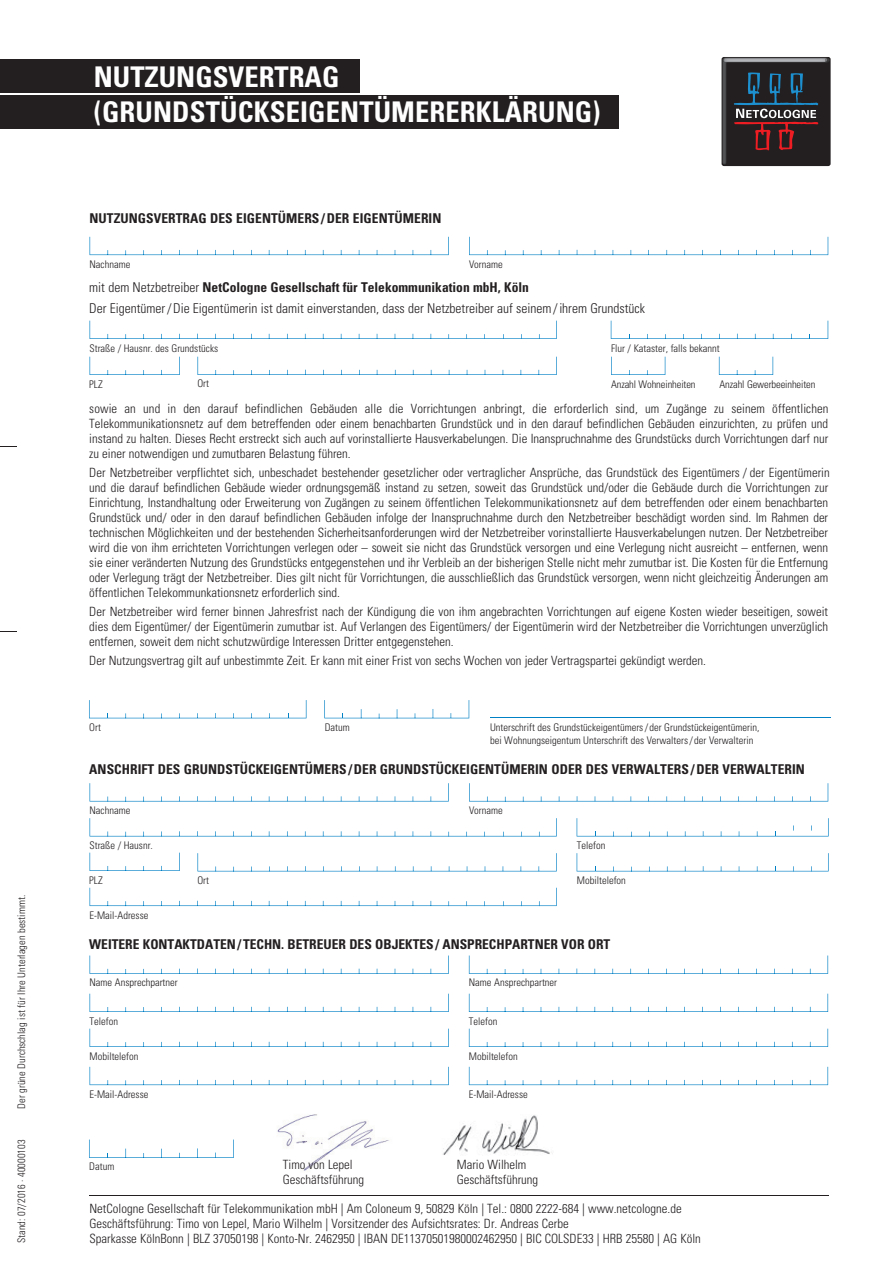
<style>
.page{position:relative;width:893px;height:1263px;background:#fff}
.page>*{position:absolute;margin:0;border:0;box-sizing:border-box;transform-origin:0 0}
.t1{font:700 condensed 28.5px/34.7px "Univers";letter-spacing:.005em;color:#fff}
.t2{font:700 condensed 13.5px "Univers";letter-spacing:.005em;color:#231f20}
.t3{font:300 condensed 13.5px/21px "Univers";color:#231f20}
.t4{font:300 condensed 12.75px/15px "Univers";color:#231f20}
.t5{font:300 condensed 10.5px/13.5px "Univers";color:#231f20}
.s1{font-weight:700}
</style>
<div class="page">
<div style="left:0;top:60px;width:359px;height:33px;background:#231f20"></div>
<div style="left:0;top:95px;width:619px;height:33px;background:#231f20"></div>
<svg style="left:724px;top:166px;width:104px;height:1px"></svg>
<img style="left:722px;top:57px;width:108px;height:108px">
<img style="left:825px;top:63px;width:5px;height:102px">
<img style="left:723px;top:58px;width:102px;height:4px">
<svg style="left:825px;top:58px;width:5px;height:5px"></svg>
<svg style="left:0;top:446px;width:17px;height:1px"></svg>
<svg style="left:0;top:631px;width:17px;height:1px"></svg>
<svg style="left:90px;top:237px;width:359px;height:18px"></svg>
<svg style="left:90px;top:955px;width:359px;height:19px"></svg>
<svg style="left:469px;top:955px;width:359px;height:19px"></svg>
<svg style="left:90px;top:994px;width:359px;height:18px"></svg>
<svg style="left:469px;top:994px;width:359px;height:18px"></svg>
<svg style="left:90px;top:1029px;width:359px;height:18px"></svg>
<svg style="left:469px;top:1029px;width:359px;height:18px"></svg>
<svg style="left:90px;top:1067px;width:359px;height:18px"></svg>
<svg style="left:469px;top:1067px;width:359px;height:18px"></svg>
<svg style="left:469px;top:237px;width:359px;height:18px"></svg>
<svg style="left:90px;top:321px;width:467px;height:18px"></svg>
<svg style="left:197px;top:357px;width:360px;height:18px"></svg>
<svg style="left:90px;top:357px;width:90px;height:18px"></svg>
<svg style="left:611px;top:357px;width:54px;height:18px"></svg>
<svg style="left:719px;top:357px;width:54px;height:18px"></svg>
<svg style="left:611px;top:321px;width:217px;height:18px"></svg>
<svg style="left:89px;top:1139px;width:145px;height:19px"></svg>
<svg style="left:89px;top:700px;width:217px;height:18px"></svg>
<svg style="left:324px;top:700px;width:145px;height:18px"></svg>
<hr style="left:490px;top:718px;width:341px;height:1px;background:#0080c5">
<svg style="left:90px;top:783px;width:359px;height:18px"></svg>
<svg style="left:469px;top:783px;width:359px;height:18px"></svg>
<svg style="left:90px;top:818px;width:467px;height:18px"></svg>
<svg style="left:90px;top:888px;width:467px;height:18px"></svg>
<svg style="left:90px;top:853px;width:90px;height:18px"></svg>
<svg style="left:577px;top:818px;width:252px;height:18px"></svg>
<svg style="left:197px;top:853px;width:360px;height:18px"></svg>
<svg style="left:577px;top:853px;width:252px;height:18px"></svg>
<img style="left:277px;top:1114px;width:112px;height:58px">
<img style="left:443px;top:1115px;width:110px;height:40px">
<hr style="left:89px;top:1195px;width:739px;height:1px;background:#231f20">
<p class="t5" style="left:15px;top:1109px;width:215px;rotate:-90deg">Der grüne Durchschlag ist für Ihre Unterlagen bestimmt.</p>
<p class="t5" style="left:15px;top:1243px;width:105px;rotate:-90deg">Stand: 07/2016 · 40000103</p>
<h1 class="t1" style="left:94px;top:60px;width:508px">NUTZUNGSVERTRAG (GRUNDSTÜCKSEIGENTÜMERERKLÄRUNG)</h1>
<p class="t2" style="left:90px;top:210px;width:353px">NUTZUNGSVERTRAG DES EIGENTÜMERS / DER EIGENTÜMERIN</p>
<p class="t5" style="left:90px;top:257px;width:42px">Nachname</p>
<p class="t5" style="left:469px;top:257px;width:35px">Vorname</p>
<p class="t3" style="left:89px;top:276px;width:557px">mit dem Netzbetreiber <span class="s1">NetCologne Gesellschaft für Telekommunikation mbH, Köln<br></span>Der Eigentümer / Die Eigentümerin ist damit einverstanden, dass der Netzbetreiber auf seinem / ihrem Grundstück</p>
<p class="t5" style="left:90px;top:341px;width:130px">Straße / Hausnr. des Grundstücks</p>
<p class="t5" style="left:89px;top:377px;width:15px">PLZ</p>
<p class="t5" style="left:197px;top:376px;width:13px">Ort</p>
<p class="t5" style="left:611px;top:377px;width:86px">Anzahl Wohneinheiten</p>
<p class="t5" style="left:719px;top:377px;width:97px">Anzahl Gewerbeeinheiten</p>
<p class="t5" style="left:611px;top:341px;width:110px">Flur / Kataster, falls bekannt</p>
<p class="t4" style="left:89px;top:401px;width:741px;text-align:justify">sowie an und in den darauf befindlichen Gebäuden alle die Vorrichtungen anbringt, die erforderlich sind, um Zugänge zu seinem öffentlichen Telekommunikationsnetz auf dem betreffenden oder einem benachbarten Grundstück und in den darauf befindlichen Gebäuden einzurichten, zu prüfen und instand zu halten. Dieses Recht erstreckt sich auch auf vorinstallierte Hausverkabelungen. Die Inanspruchnahme des Grundstücks durch Vorrichtungen darf nur zu einer notwendigen und zumutbaren Belastung führen.</p>
<p class="t4" style="left:89px;top:465px;width:742px">Der Netzbetreiber verpflichtet sich, unbeschadet bestehender gesetzlicher oder vertraglicher Ansprüche, das Grundstück des Eigentümers / der Eigentümerin und die darauf befindlichen Gebäude wieder ordnungsgemäß instand zu setzen, soweit das Grundstück und/oder die Gebäude durch die Vorrichtungen zur Einrichtung, Instandhaltung oder Erweiterung von Zugängen zu seinem öffentlichen Telekommunikationsnetz auf dem betreffenden oder einem benachbarten Grundstück und/ oder in den darauf befindlichen Gebäuden infolge der Inanspruchnahme durch den Netzbetreiber beschädigt worden sind. Im Rahmen der technischen Möglichkeiten und der bestehenden Sicherheitsanforderungen wird der Netzbetreiber vorinstallierte Hausverkabelungen nutzen. Der Netzbetreiber wird die von ihm errichteten Vorrichtungen verlegen oder – soweit sie nicht das Grundstück versorgen und eine Verlegung nicht ausreicht – entfernen, wenn sie einer veränderten Nutzung des Grundstücks entgegenstehen und ihr Verbleib an der bisherigen Stelle nicht mehr zumutbar ist. Die Kosten für die Entfernung oder Verlegung trägt der Netzbetreiber. Dies gilt nicht für Vorrichtungen, die ausschließlich das Grundstück versorgen, wenn nicht gleichzeitig Änderungen am öffentlichen Telekommunkationsnetz erforderlich sind.</p>
<p class="t4" style="left:89px;top:604px;width:740px;text-align:justify">Der Netzbetreiber wird ferner binnen Jahresfrist nach der Kündigung die von ihm angebrachten Vorrichtungen auf eigene Kosten wieder beseitigen, soweit dies dem Eigentümer/ der Eigentümerin zumutbar ist. Auf Verlangen des Eigentümers/ der Eigentümerin wird der Netzbetreiber die Vorrichtungen unverzüglich entfernen, soweit dem nicht schutzwürdige Interessen Dritter entgegenstehen.</p>
<p class="t4" style="left:89px;top:653px;width:618px">Der Nutzungsvertrag gilt auf unbestimmte Zeit. Er kann mit einer Frist von sechs Wochen von jeder Vertragspartei gekündigt werden.</p>
<p class="t5" style="left:490px;top:720px;width:271px">Unterschrift des Grundstückeigentümers / der Grundstückeigentümerin, bei Wohnungseigentum Unterschrift des Verwalters / der Verwalterin</p>
<p class="t5" style="left:89px;top:720px;width:13px">Ort</p>
<p class="t5" style="left:325px;top:720px;width:27px">Datum</p>
<p class="t2" style="left:89px;top:761px;width:717px">ANSCHRIFT DES GRUNDSTÜCKEIGENTÜMERS / DER GRUNDSTÜCKEIGENTÜMERIN ODER DES VERWALTERS / DER VERWALTERIN</p>
<p class="t5" style="left:90px;top:804px;width:42px">Nachname</p>
<p class="t5" style="left:469px;top:804px;width:35px">Vorname</p>
<p class="t5" style="left:90px;top:839px;width:65px">Straße / Hausnr.</p>
<p class="t5" style="left:577px;top:839px;width:30px">Telefon</p>
<p class="t5" style="left:89px;top:873px;width:15px">PLZ</p>
<p class="t5" style="left:90px;top:908px;width:60px">E-Mail-Adresse</p>
<p class="t5" style="left:197px;top:874px;width:13px">Ort</p>
<p class="t5" style="left:577px;top:874px;width:50px">Mobiltelefon</p>
<p class="t2" style="left:89px;top:936px;width:522px">WEITERE KONTAKTDATEN / TECHN. BETREUER DES OBJEKTES / ANSPRECHPARTNER VOR ORT</p>
<p class="t5" style="left:90px;top:976px;width:90px">Name Ansprechpartner</p>
<p class="t5" style="left:469px;top:976px;width:90px">Name Ansprechpartner</p>
<p class="t5" style="left:90px;top:1014px;width:30px">Telefon</p>
<p class="t5" style="left:469px;top:1014px;width:30px">Telefon</p>
<p class="t5" style="left:90px;top:1049px;width:50px">Mobiltelefon</p>
<p class="t5" style="left:469px;top:1049px;width:50px">Mobiltelefon</p>
<p class="t5" style="left:90px;top:1087px;width:60px">E-Mail-Adresse</p>
<p class="t5" style="left:469px;top:1087px;width:60px">E-Mail-Adresse</p>
<p class="t5" style="left:89px;top:1160px;width:27px">Datum</p>
<p class="t4" style="left:283px;top:1157px;width:83px">Timo von Lepel<br>Geschäftsführung</p>
<p class="t4" style="left:457px;top:1157px;width:83px">Mario Wilhelm<br>Geschäftsführung</p>
<p class="t4" style="left:90px;top:1201px;width:613px">NetCologne Gesellschaft für Telekommunikation mbH | Am Coloneum 9, 50829 Köln | Tel.: 0800 2222-684 | www.netcologne.de<br>Geschäftsführung: Timo von Lepel, Mario Wilhelm | Vorsitzender des Aufsichtsrates: Dr. Andreas Cerbe<br>Sparkasse KölnBonn | BLZ 37050198 | Konto-Nr. 2462950 | IBAN DE11370501980002462950 | BIC COLSDE33 | HRB 25580 | AG Köln</p>
</div>
